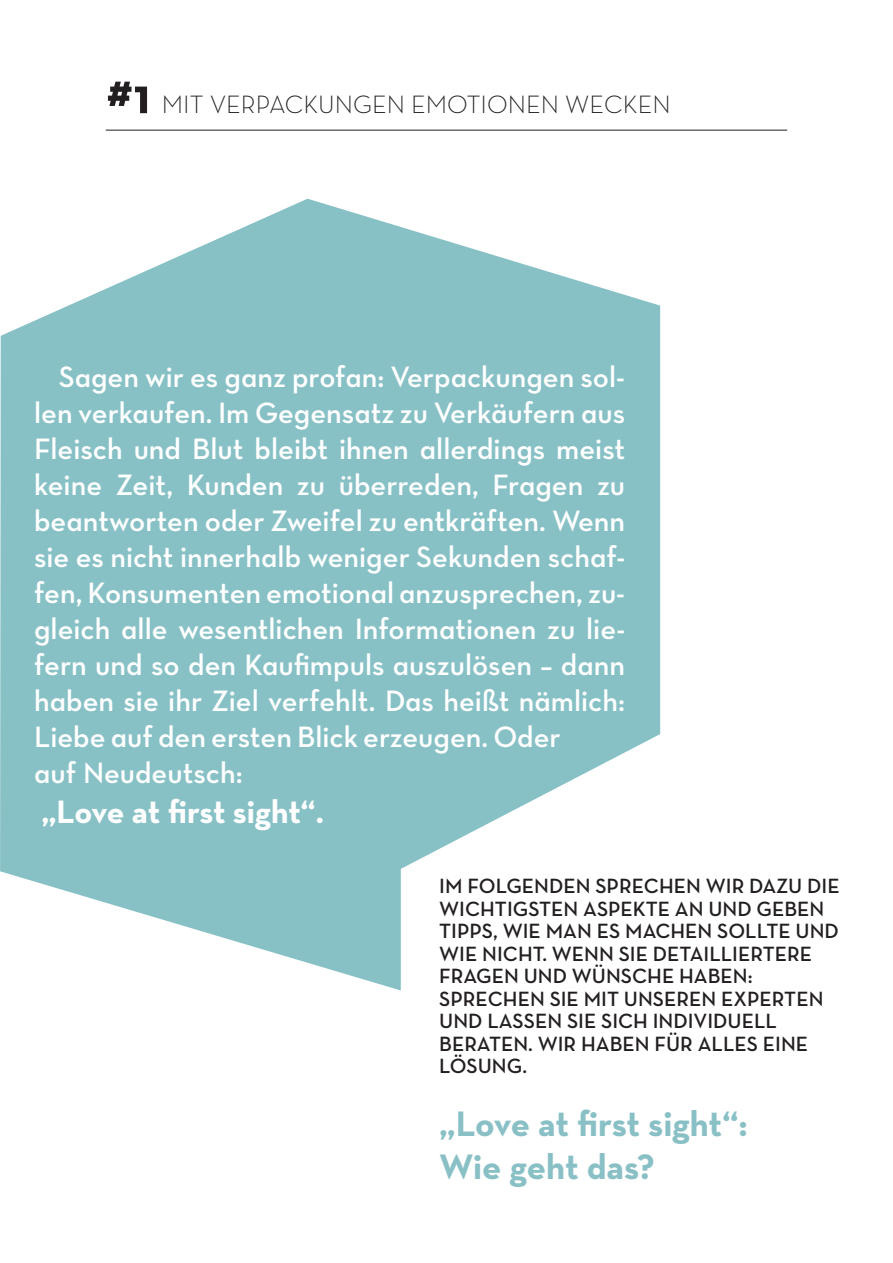
<style>
.page{position:relative;width:893px;height:1263px;background:#fff}
.page>*{position:absolute;margin:0;border:0;box-sizing:border-box;transform-origin:0 0}
.t1{font:700 36px/43.2px "Neutra Text";letter-spacing:-.005em;color:#89c0c6}
.t2{font:700 33px "Neutra Text";letter-spacing:-.01em;color:#fff}
.t3{font:30px/36px "Neutra Text Demi Alt";color:#fff}
.t4{font:300 25.5px "Neutra Text";color:#231f20}
.t5{font:600 21px/22.5px "Neutra Text";color:#231f20}
.s1{font-weight:700;font-size:51px}
</style>
<div class="page">
<hr style="left:106px;top:130px;width:681px;height:1px;background:#231f20">
<svg style="left:0;top:199px;width:660px;height:791px;fill:#87c1c6"></svg>
<p class="t4" style="left:106px;top:89px;width:566px"><span class="s1">#1</span> MIT VERPACKUNGEN EMOTIONEN WECKEN</p>
<p class="t3" style="left:34px;top:358px;width:593px;text-indent:25px">Sagen wir es ganz profan: Verpackungen sol&shy;len verkaufen. Im Gegensatz zu Verkäufern aus Fleisch und Blut bleibt ihnen allerdings meist keine Zeit, Kunden zu überreden, Fragen zu beantworten oder Zweifel zu entkräften. Wenn sie es nicht innerhalb weniger Sekunden schaf&shy;fen, Konsumenten emotional anzusprechen, zu&shy;gleich alle wesentlichen Informationen zu lie&shy;fern und so den Kaufimpuls auszulösen – dann haben sie ihr Ziel verfehlt. Das heißt nämlich:<br>Liebe auf den ersten Blick erzeugen. Oder<br>auf Neudeutsch:</p>
<p class="t2" style="left:41px;top:791px;width:284px">„Love at first sight“.</p>
<p class="t5" style="left:439px;top:874px;width:402px">IM FOLGENDEN SPRECHEN WIR DAZU DIE<br>WICHTIGSTEN ASPEKTE AN UND GEBEN<br>TIPPS, WIE MAN ES MACHEN SOLLTE UND<br>WIE NICHT. WENN SIE DETAILLIERTERE<br>FRAGEN UND WÜNSCHE HABEN:<br>SPRECHEN SIE MIT UNSEREN EXPERTEN<br>UND LASSEN SIE SICH INDIVIDUELL<br>BERATEN. WIR HABEN FÜR ALLES EINE<br>LÖSUNG.</p>
<p class="t1" style="left:439px;top:1101px;width:310px">„Love at first sight“:<br>Wie geht das?</p>
</div>
